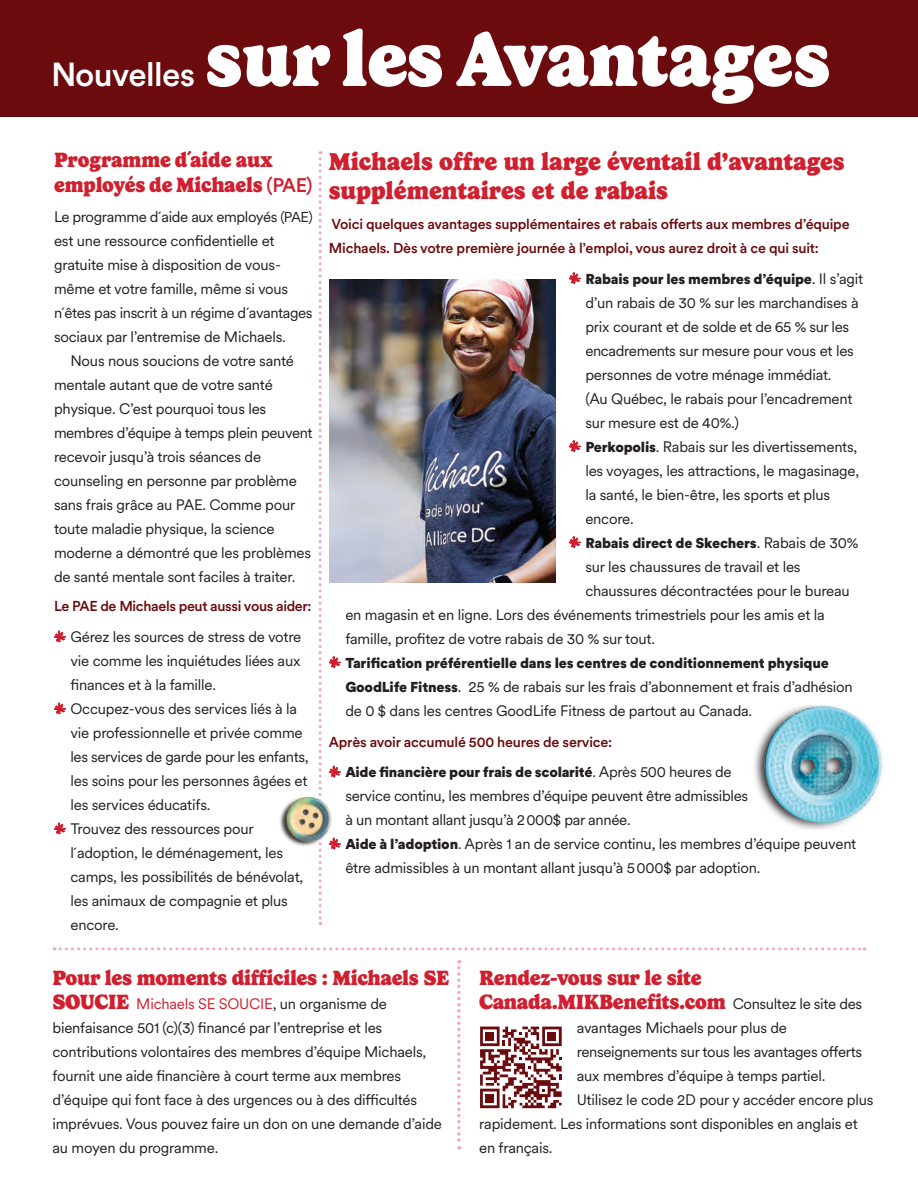
<style>
.page{position:relative;width:918px;height:1188px;background:#fff}
.page>*{position:absolute;margin:0;border:0;box-sizing:border-box;transform-origin:0 0}
.t1{font:900 78px "Gelica";letter-spacing:-.005em;color:#fff}
.t2{font:500 33px "Circular XX";letter-spacing:-.02em;color:#fff}
.t3{font:900 24.75px/29.7px "Gelica";letter-spacing:-.005em;color:#d0202f}
.t4{font:900 21px/25.2px "Gelica";letter-spacing:-.015em;color:#d0202f}
.t5{font:15px/24px "Circular XX";letter-spacing:-.015em;color:#231f20}
.t6{font:500 14.25px/24px "Circular XX";letter-spacing:-.015em;color:#6b0b0d}
.t7{font:900 14.25px "Circular XX";letter-spacing:-.015em;color:#231f20}
.s1{font-family:"Circular XX";font-weight:500;font-size:19.5px}
.s2{font-size:14.25px}
.s3{font-weight:400;font-size:15px}
.s4{font-weight:900;font-size:14.25px}
.s5{font-weight:900;color:#231f20}
.s6{font-weight:400;font-size:15px;color:#231f20}
.s7{font-family:"Gelica";font-weight:900;font-size:21px;color:#d0202f}
.s8{color:#d0202f}
.s9{font-family:"Circular XX";font-weight:400;font-size:15px;color:#231f20}
</style>
<div class="page">
<svg style="left:480px;top:1027px;width:82px;height:81px"></svg>
<div style="left:548px;top:1032px;width:8px;height:8px;background:#6b0b0d"></div>
<div style="left:486px;top:1032px;width:8px;height:8px;background:#6b0b0d"></div>
<div style="left:486px;top:1094px;width:8px;height:9px;background:#6b0b0d"></div>
<img style="left:329px;top:280px;width:226px;height:302px">
<svg style="left:54px;top:631px;width:12px;height:11px"></svg>
<svg style="left:54px;top:703px;width:12px;height:11px"></svg>
<svg style="left:54px;top:823px;width:12px;height:11px"></svg>
<div style="left:0;top:0;width:918px;height:117px;background:#6b0b0d"></div>
<svg style="left:569px;top:272px;width:12px;height:12px"></svg>
<svg style="left:569px;top:440px;width:12px;height:12px"></svg>
<svg style="left:569px;top:536px;width:12px;height:12px"></svg>
<svg style="left:329px;top:656px;width:12px;height:12px"></svg>
<svg style="left:329px;top:766px;width:12px;height:11px"></svg>
<svg style="left:333px;top:838px;width:8px;height:11px"></svg>
<img style="left:754px;top:749px;width:76px;height:80px">
<img style="left:757px;top:705px;width:125px;height:123px">
<svg style="left:319px;top:151px;width:3px;height:774px"></svg>
<svg style="left:457px;top:960px;width:3px;height:189px"></svg>
<svg style="left:54px;top:947px;width:811px;height:3px"></svg>
<img style="left:279px;top:791px;width:55px;height:57px">
<h2 class="t2" style="left:51px;top:52px;width:145px">Nouvelles</h2>
<h1 class="t1" style="left:205px;top:13px;width:627px">sur les Avantages</h1>
<h3 class="t4" style="left:54px;top:147px;width:260px">Programme d´aide aux employés de Michaels <span class="s1">(PAE)</span></h3>
<p class="t5" style="left:54px;top:204px;width:260px">Le programme d´aide aux employés <span class="s2">(PAE) </span>est une ressource confidentielle et gratuite mise à disposition de vous&shy;même et votre famille, même si vous n´êtes pas inscrit à un régime d´avantages sociaux par l’entremise de Michaels.</p>
<p class="t5" style="left:54px;top:348px;width:260px;text-indent:16px">Nous nous soucions de votre santé mentale autant que de votre santé physique. C’est pourquoi tous les membres d’équipe à temps plein peuvent recevoir jusqu’à trois séances de counseling en personne par problème sans frais grâce au PAE. Comme pour toute maladie physique, la science moderne a démontré que les problèmes de santé mentale sont faciles à traiter.</p>
<p class="t6" style="left:54px;top:594px;width:259px">Le PAE de Michaels peut aussi vous aider:</p>
<p class="t5" style="left:70px;top:624px;width:240px">Gérez les sources de stress de votre vie comme les inquiétudes liées aux finances et à la famille.<br>Occupez-vous des services liés à la vie professionnelle et privée comme les services de garde pour les enfants, les soins pour les personnes âgées et les services éducatifs.<br>Trouvez des ressources pour l´adoption, le déménagement, les camps, les possibilités de bénévolat, les animaux de compagnie et plus encore.</p>
<h3 class="t3" style="left:329px;top:146px;width:517px">Michaels offre un large éventail d’avantages supplémentaires et de rabais</h3>
<p class="t6" style="left:329px;top:211px;width:522px">Voici quelques avantages supplémentaires et rabais offerts aux membres d’équipe<br>Michaels. Dès votre première journée à l’emploi, vous aurez droit à ce qui suit:</p>
<p class="t7" style="left:585px;top:269px;width:279px">Rabais pour les membres d’équipe<span class="s3">. Il s’agit</span></p>
<p class="t5" style="left:585px;top:290px;width:275px">d’un rabais de 30 % sur les marchandises à prix courant et de solde et de 65 % sur les encadrements sur mesure pour vous et les personnes de votre ménage immédiat.<br>(Au Québec, le rabais pour l’encadrement sur mesure est de 40%.)<br><span class="s4">Perkopolis</span>. Rabais sur les divertissements, les voyages, les attractions, le magasinage, la santé, le bien-être, les sports et plus encore.</p>
<p class="t7" style="left:585px;top:533px;width:275px">Rabais direct de Skechers<span class="s3">. Rabais de 30%</span></p>
<p class="t5" style="left:585px;top:554px;width:217px">sur les chaussures de travail et les</p>
<p class="t5" style="left:585px;top:578px;width:266px">chaussures décontractées pour le bureau</p>
<p class="t5" style="left:345px;top:602px;width:481px">en magasin et en ligne. Lors des événements trimestriels pour les amis et la</p>
<p class="t5" style="left:345px;top:626px;width:311px">famille, profitez de votre rabais de 30 % sur tout.</p>
<p class="t7" style="left:345px;top:653px;width:485px">Tarification préférentielle dans les centres de conditionnement physique</p>
<p class="t5" style="left:345px;top:674px;width:509px"><span class="s4">GoodLife Fitness</span>. 25 % de rabais sur les frais d’abonnement et frais d’adhésion de 0 $ dans les centres GoodLife Fitness de partout au Canada.</p>
<p class="t6" style="left:345px;top:726px;width:388px;line-height:30.8px;text-indent:-16px">Après avoir accumulé 500 heures de service:<br><span class="s5">Aide financière pour frais de scolarité</span><span class="s6">. Après 500 heures de</span></p>
<p class="t5" style="left:345px;top:784px;width:513px">service continu, les membres d’équipe peuvent être admissibles<br>à un montant allant jusqu’à 2000$ par année.<br><span class="s4">Aide à l’adoption</span>. Après 1 an de service continu, les membres d’équipe peuvent être admissibles à un montant allant jusqu’à 5000$ par adoption.</p>
<h3 class="t4" style="left:52px;top:966px;width:398px">Pour les moments difficiles : Michaels SE</h3>
<p class="t5" style="left:52px;top:992px;width:391px"><span class="s7">SOUCIE</span> <span class="s8">Michaels SE SOUCIE</span>, un organisme de bienfaisance 501 (c)(3) financé par l’entreprise et les contributions volontaires des membres d’équipe Michaels, fournit une aide financière à court terme aux membres d’équipe qui font face à des urgences ou à des difficultés imprévues. Vous pouvez faire un don on une demande d’aide au moyen du programme.</p>
<h3 class="t4" style="left:479px;top:966px;width:384px;line-height:24px">Rendez-vous sur le site<br>Canada.MIKBenefits.com <span class="s9">Consultez le site des</span></h3>
<p class="t5" style="left:577px;top:1016px;width:212px">avantages Michaels pour plus de</p>
<p class="t5" style="left:577px;top:1040px;width:287px">renseignements sur tous les avantages offerts</p>
<p class="t5" style="left:577px;top:1064px;width:250px">aux membres d’équipe à temps partiel.</p>
<p class="t5" style="left:577px;top:1088px;width:298px">Utilisez le code 2D pour y accéder encore plus</p>
<p class="t5" style="left:479px;top:1112px;width:380px">rapidement. Les informations sont disponibles en anglais et</p>
<p class="t5" style="left:479px;top:1136px;width:75px">en français.</p>
</div>
